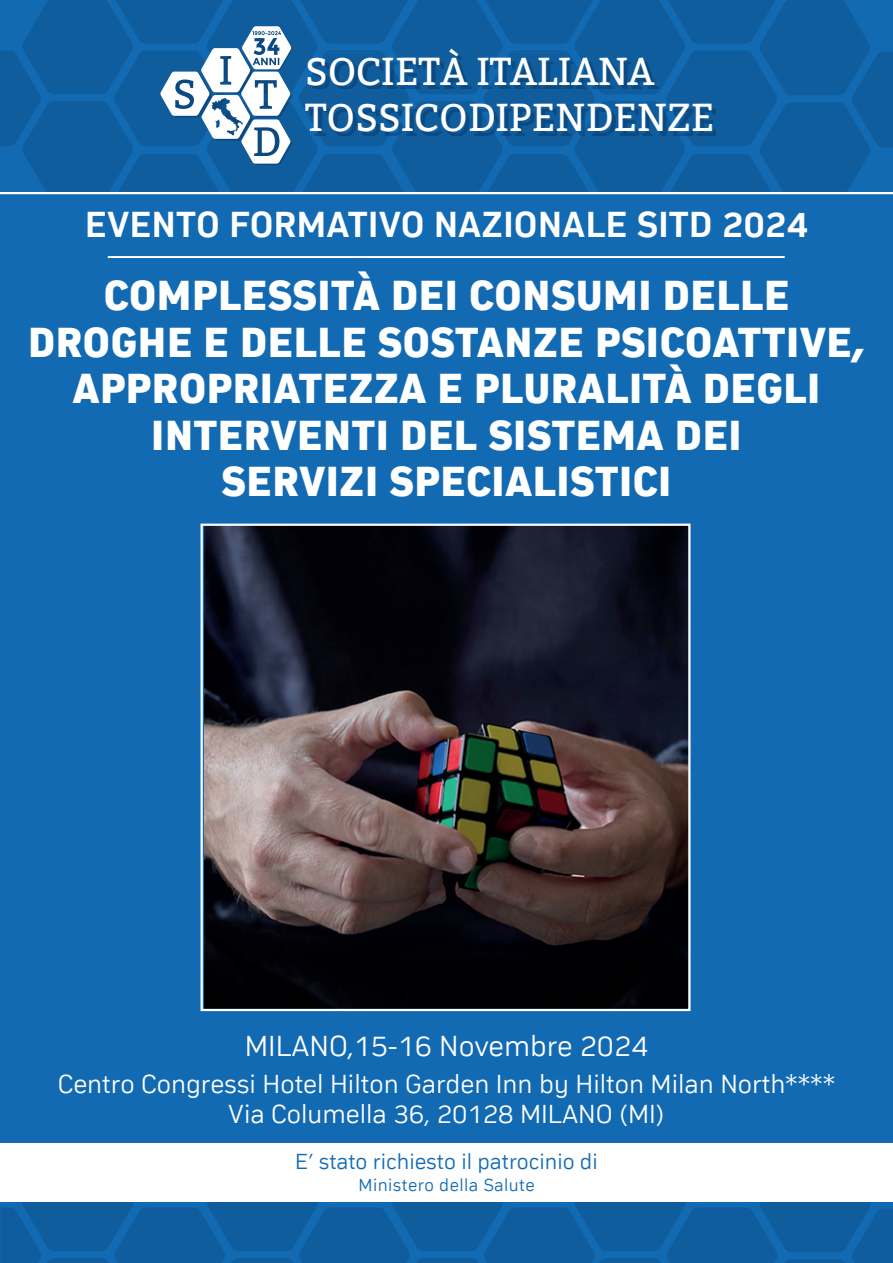
<style>
.page{position:relative;width:893px;height:1263px;background:#126ab3}
.page>*{position:absolute;margin:0;border:0;box-sizing:border-box;transform-origin:0 0}
.t1{font:43.5px/46.5px "asse Regular 7";color:#fff;text-align:center}
.t2{font:38.85px/46.7px "Bitter";color:#fff}
.t3{font:37.5px "asse Regular 5";color:#fff}
.t4{font:30px "asse Regular 6";color:#fff}
.t5{font:27px/30px "asse Regular 6";color:#fff;text-align:center}
.t6{font:22.5px "asse Regular 6";color:#126ab3}
.t7{font:18px "asse Regular 6";letter-spacing:.025em;color:#126ab3}
</style>
<div class="page">
<hr style="left:0;top:192px;width:893px;height:2px;background:#fff">
<hr style="left:108px;top:256px;width:677px;height:2px;background:#fff">
<svg style="left:0;top:0;width:893px;height:192px"></svg>
<img style="left:204px;top:527px;width:483px;height:481px">
<div style="left:201px;top:524px;width:489px;height:487px;border:2px solid #fff"></div>
<svg style="left:0;top:1202px;width:893px;height:61px"></svg>
<div style="left:0;top:1143px;width:893px;height:59px;background:#fff"></div>
<p class="t2" style="left:305px;top:48px;width:411px">SOCIETÀ ITALIANA<br>TOSSICODIPENDENZE</p>
<p class="t3" style="left:85px;top:203px;width:725px">EVENTO FORMATIVO NAZIONALE SITD 2024</p>
<p class="t1" style="left:28px;top:272px;width:839px">COMPLESSITÀ DEI CONSUMI DELLE<br>DROGHE E DELLE SOSTANZE PSICOATTIVE,<br>APPROPRIATEZZA E PLURALITÀ DEGLI<br>INTERVENTI DEL SISTEMA DEI<br>SERVIZI SPECIALISTICI</p>
<p class="t4" style="left:245px;top:1028px;width:405px">MILANO,15-16 Novembre 2024</p>
<p class="t5" style="left:58px;top:1069px;width:779px">Centro Congressi Hotel Hilton Garden Inn by Hilton Milan North****<br>Via Columella 36, 20128 MILANO (MI)</p>
<p class="t6" style="left:295px;top:1148px;width:304px">E’ stato richiesto il patrocinio di</p>
<p class="t7" style="left:359px;top:1175px;width:178px">Ministero della Salute</p>
</div>
